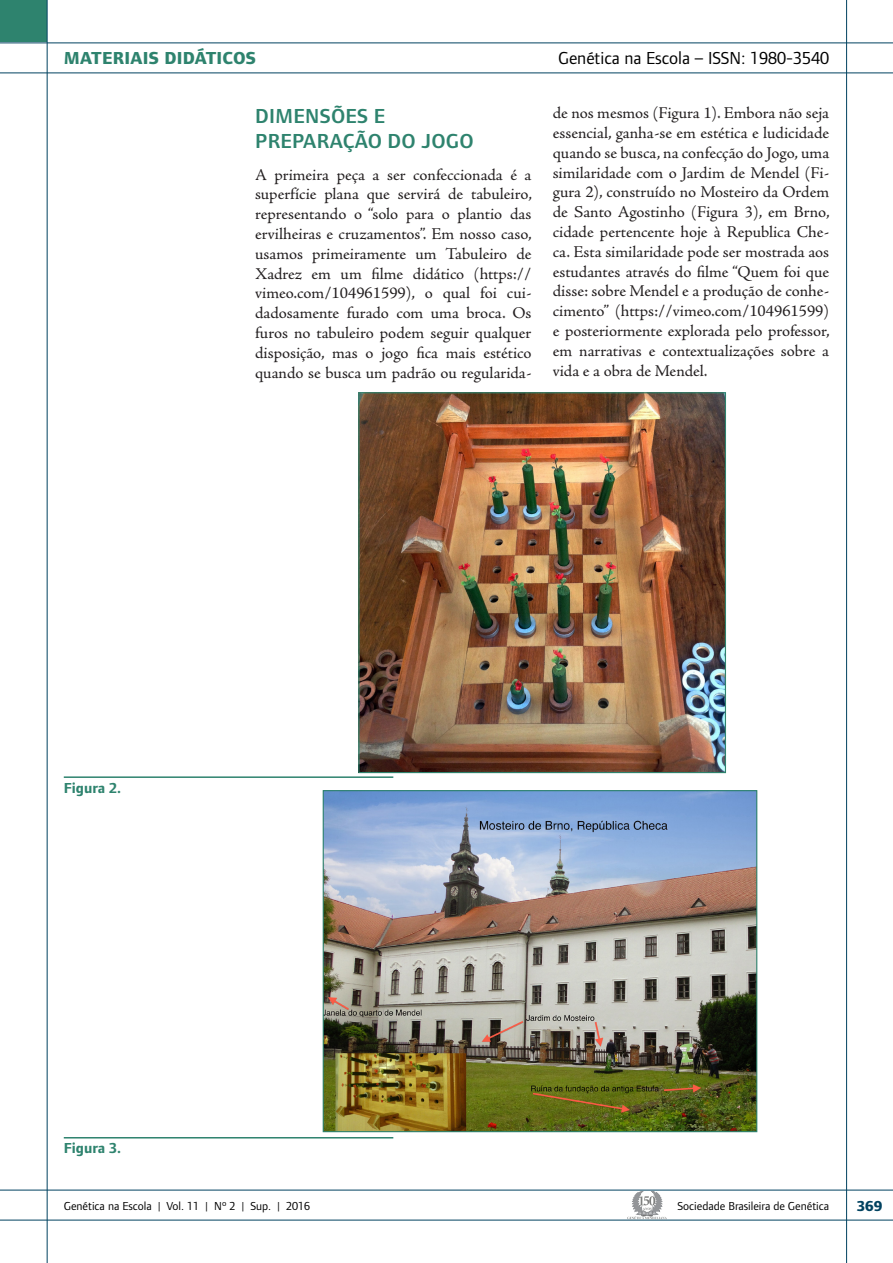
<style>
.page{position:relative;width:893px;height:1263px;background:#fff}
.page>*{position:absolute;margin:0;border:0;box-sizing:border-box;transform-origin:0 0}
.Quadro_inicial{font:600 21px/25.2px "Foundry Form Sans";letter-spacing:.015em;color:#2e836e}
.t1{font:18px "Foundry Form Sans";color:#000}
.t2{font:800 18px "Foundry Form Sans";letter-spacing:.015em;color:#2e836e}
.Texto{font:16.5px/19.8px "Adobe Jenson Pro";color:#231f20}
.Texto-2{font:700 15px "Foundry Form Sans";color:#2e836e}
.t3{font:800 15px "Foundry Form Sans";color:#014260}
.t4{font:12px "Foundry Form Sans";color:#000}
</style>
<div class="page">
<img style="left:360px;top:394px;width:364px;height:377px">
<div style="left:358px;top:392px;width:368px;height:381px;border:1px solid #2e836e"></div>
<hr style="left:64px;top:776px;width:329px;height:2px;background:#2e836e">
<img style="left:325px;top:792px;width:430px;height:338px">
<div style="left:323px;top:790px;width:434px;height:342px;border:1px solid #2e836e"></div>
<hr style="left:64px;top:1137px;width:329px;height:1px;background:#2e836e">
<div style="left:0;top:0;width:47px;height:42px;background:#2e836e"></div>
<hr style="left:47px;top:0;width:1px;height:1263px;background:#014260">
<hr style="left:846px;top:0;width:1px;height:1263px;background:#014260">
<hr style="left:0;top:1190px;width:893px;height:1px;background:#014260">
<hr style="left:0;top:1220px;width:893px;height:1px;background:#014260">
<hr style="left:0;top:43px;width:893px;height:1px;background:#014260">
<hr style="left:0;top:73px;width:893px;height:1px;background:#014260">
<svg style="left:627px;top:1191px;width:40px;height:28px"></svg>
<p class="t2" style="left:64px;top:48px;width:194px">MATERIAIS DIDÁTICOS</p>
<p class="Quadro_inicial" style="left:255px;top:103px;width:220px">DIMENSÕES E<br>PREPARAÇÃO DO JOGO</p>
<p class="Texto" style="left:255px;top:165px;width:278px">A primeira peça a ser confeccionada é a superfície plana que servirá de tabuleiro, representando o “solo para o plantio das ervilheiras e cruzamentos”. Em nosso caso, usamos primeiramente um Tabuleiro de Xadrez em um filme didático (https:// vimeo.com/104961599), o qual foi cui&shy;dadosamente furado com uma broca. Os furos no tabuleiro podem seguir qualquer disposição, mas o jogo fica mais estético quando se busca um padrão ou regularida-</p>
<p class="t1" style="left:558px;top:48px;width:273px">Genética na Escola – ISSN: 1980-3540</p>
<p class="Texto" style="left:553px;top:103px;width:278px">de nos mesmos (Figura 1). Embora não seja essencial, ganha-se em estética e ludicidade quando se busca, na confecção do Jogo, uma similaridade com o Jardim de Mendel (Fi&shy;gura 2), construído no Mosteiro da Ordem de Santo Agostinho (Figura 3), em Brno, cidade pertencente hoje à Republica Che&shy;ca. Esta similaridade pode ser mostrada aos estudantes através do filme “Quem foi que disse: sobre Mendel e a produção de conhe&shy;cimento” (https://vimeo.com/104961599) e posteriormente explorada pelo professor, em narrativas e contextualizações sobre a vida e a obra de Mendel.</p>
<p class="Texto-2" style="left:64px;top:779px;width:59px">Figura 2.</p>
<p class="Texto-2" style="left:64px;top:1140px;width:59px">Figura 3.</p>
<p class="t4" style="left:64px;top:1199px;width:248px">Genética na Escola | Vol. 11 | Nº 2 | Sup. | 2016</p>
<p class="t4" style="left:677px;top:1199px;width:153px">Sociedade Brasileira de Genética</p>
<p class="t3" style="left:857px;top:1197px;width:27px">369</p>
</div>
